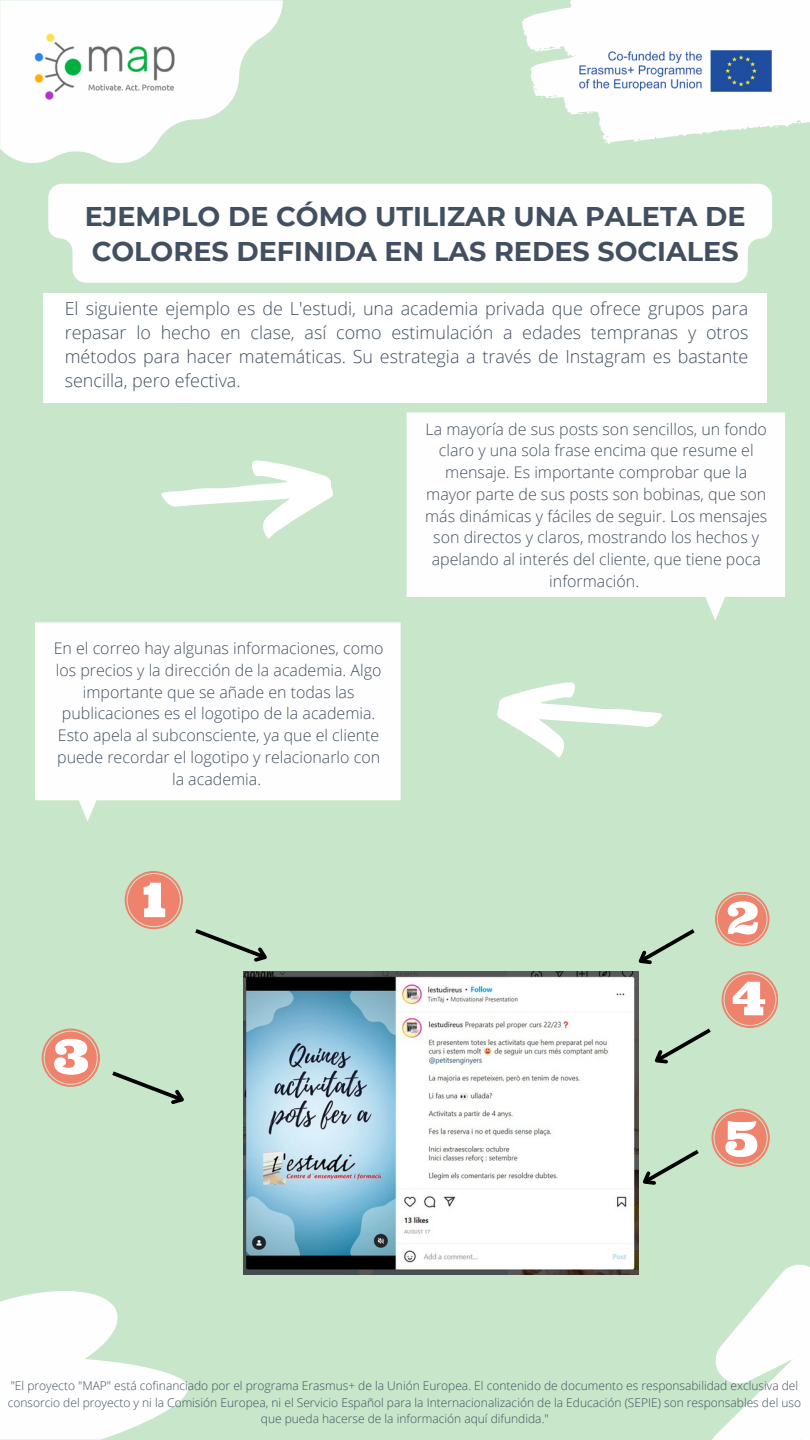
<style>
.page{position:relative;width:810px;height:1440px;background:#c8e6ca}
.page>*{position:absolute;margin:0;border:0;box-sizing:border-box;transform-origin:0 0}
.t1{font:700 27px/35px "Montserrat";color:#414f60}
.t2{font:300 18px/24px "Open Sans";color:#414f60;text-align:justify}
.t3{font:300 16px/21.8px "Open Sans";color:#414f60;text-align:center}
.t4{font:300 12px/16.5px "Open Sans";color:#414f60;text-align:center}
</style>
<div class="page">
<svg style="left:0;top:0;width:283px;height:163px;fill:#fefefe"></svg>
<svg style="left:0;top:1291px;width:188px;height:149px;fill:#fefefe"></svg>
<svg style="left:712px;top:1264px;width:98px;height:176px;fill:#fffefe"></svg>
<img style="left:35px;top:31px;width:141px;height:70px">
<svg style="left:522px;top:0;width:288px;height:144px;fill:#fefefe"></svg>
<img style="left:580px;top:51px;width:191px;height:41px">
<svg style="left:42px;top:1029px;width:58px;height:58px"></svg>
<svg style="left:125px;top:871px;width:58px;height:58px"></svg>
<svg style="left:112px;top:1071px;width:72px;height:33px"></svg>
<svg style="left:161px;top:460px;width:172px;height:79px"></svg>
<svg style="left:195px;top:929px;width:72px;height:33px"></svg>
<svg style="left:638px;top:929px;width:57px;height:36px"></svg>
<svg style="left:642px;top:1150px;width:57px;height:35px"></svg>
<svg style="left:654px;top:1028px;width:57px;height:36px"></svg>
<svg style="left:497px;top:682px;width:165px;height:76px"></svg>
<svg style="left:407px;top:412px;width:378px;height:209px;background:#f8fbf8"></svg>
<svg style="left:35px;top:622px;width:366px;height:200px;background:#f8fbf8"></svg>
<svg style="left:712px;top:1109px;width:58px;height:58px"></svg>
<svg style="left:715px;top:892px;width:55px;height:54px"></svg>
<svg style="left:722px;top:971px;width:56px;height:57px"></svg>
<img style="left:243px;top:971px;width:395px;height:304px">
<div style="left:48px;top:184px;width:724px;height:99px;background:#fffefe"></div>
<div style="left:43px;top:294px;width:724px;height:109px;background:#fff"></div>
<h1 class="t1" style="left:85px;top:198px;width:662px">EJEMPLO DE CÓMO UTILIZAR UNA PALETA DE<br>COLORES DEFINIDA EN LAS REDES SOCIALES</h1>
<p class="t2" style="left:65px;top:296px;width:685px">El siguiente ejemplo es de L'estudi, una academia privada que ofrece grupos para repasar lo hecho en clase, así como estimulación a edades tempranas y otros métodos para hacer matemáticas. Su estrategia a través de Instagram es bastante sencilla, pero efectiva.</p>
<p class="t3" style="left:54px;top:637px;width:331px">En el correo hay algunas informaciones, como los precios y la dirección de la academia. Algo importante que se añade en todas las publicaciones es el logotipo de la academia.<br>Esto apela al subconsciente, ya que el cliente puede recordar el logotipo y relacionarlo con la academia.</p>
<p class="t3" style="left:425px;top:418px;width:344px">La mayoría de sus posts son sencillos, un fondo claro y una sola frase encima que resume el mensaje. Es importante comprobar que la mayor parte de sus posts son bobinas, que son más dinámicas y fáciles de seguir. Los mensajes son directos y claros, mostrando los hechos y apelando al interés del cliente, que tiene poca información.</p>
<p class="t4" style="left:8px;top:1377px;width:795px">"El proyecto "MAP" está cofinanciado por el programa Erasmus+ de la Unión Europea. El contenido de documento es responsabilidad exclusiva del consorcio del proyecto y ni la Comisión Europea, ni el Servicio Español para la Internacionalización de la Educación (SEPIE) son responsables del uso que pueda hacerse de la información aquí difundida."</p>
</div>
